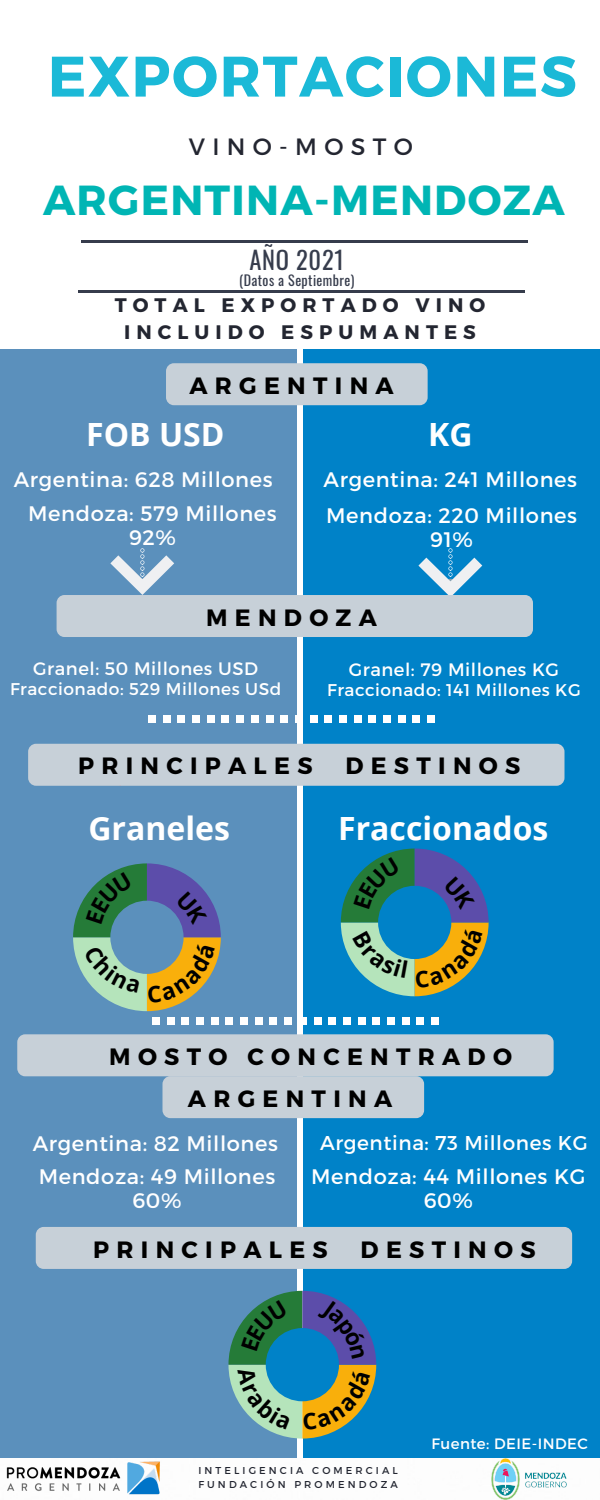
<style>
.page{position:relative;width:600px;height:1500px;background:#fff}
.page>*{position:absolute;margin:0;border:0;box-sizing:border-box;transform-origin:0 0}
.t1{font:700 57px "Montserrat";letter-spacing:.03em;color:#1bb9d7}
.t2{font:700 42px "Montserrat";letter-spacing:.03em;color:#00b5b4}
.t3{font:700 32px "Open Sans";color:#fff}
.t4{font:24.5px "Oswald";letter-spacing:.03em;color:#363c4c}
.t5{font:700 23.6px "Montserrat";letter-spacing:.31em;color:#000}
.t6{font:23.6px "Montserrat";letter-spacing:.31em;color:#232631}
.t7{font:21px "Montserrat";letter-spacing:.03em;color:#fff}
.t8{font:20px "Montserrat";letter-spacing:.03em;color:#fff}
.t9{font:700 19.6px/27px "Montserrat";letter-spacing:.31em;color:#232631;text-align:center}
.t10{font:18px "Montserrat";letter-spacing:.03em;color:#fff}
.t11{font:17px "Montserrat";letter-spacing:.03em;color:#fff}
.t12{font:15px "Montserrat";letter-spacing:.03em;color:#fff}
.t13{font:14px "Oswald";letter-spacing:.03em;color:#363c4c}
.t14{font:10px "Montserrat";letter-spacing:.31em;color:#232631}
</style>
<div class="page">
<div style="left:0;top:349px;width:296px;height:1151px;background:#5b90bc"></div>
<div style="left:304px;top:349px;width:296px;height:1151px;background:#0082c8"></div>
<hr style="left:78px;top:290px;width:447px;height:3px;background:#363c4c">
<hr style="left:81px;top:240px;width:447px;height:2px;background:#363c4c">
<div style="left:427px;top:715px;width:8px;height:7px;background:#fff"></div>
<div style="left:413px;top:715px;width:7px;height:7px;background:#fff"></div>
<div style="left:398px;top:715px;width:7px;height:7px;background:#fff"></div>
<div style="left:369px;top:715px;width:7px;height:7px;background:#fff"></div>
<div style="left:354px;top:715px;width:7px;height:7px;background:#fff"></div>
<div style="left:383px;top:715px;width:8px;height:7px;background:#fff"></div>
<div style="left:339px;top:715px;width:8px;height:7px;background:#fff"></div>
<div style="left:178px;top:715px;width:7px;height:7px;background:#fff"></div>
<div style="left:192px;top:715px;width:8px;height:7px;background:#fff"></div>
<div style="left:207px;top:715px;width:7px;height:7px;background:#fff"></div>
<div style="left:163px;top:715px;width:7px;height:7px;background:#fff"></div>
<div style="left:148px;top:715px;width:8px;height:7px;background:#fff"></div>
<div style="left:236px;top:715px;width:8px;height:7px;background:#fff"></div>
<div style="left:281px;top:715px;width:7px;height:7px;background:#fff"></div>
<div style="left:295px;top:715px;width:8px;height:7px;background:#fff"></div>
<div style="left:310px;top:715px;width:7px;height:7px;background:#fff"></div>
<div style="left:251px;top:715px;width:8px;height:7px;background:#fff"></div>
<div style="left:325px;top:715px;width:7px;height:7px;background:#fff"></div>
<div style="left:266px;top:715px;width:7px;height:7px;background:#fff"></div>
<div style="left:222px;top:715px;width:7px;height:7px;background:#fff"></div>
<div style="left:431px;top:1018px;width:8px;height:7px;background:#fff"></div>
<div style="left:417px;top:1018px;width:7px;height:7px;background:#fff"></div>
<div style="left:402px;top:1018px;width:7px;height:7px;background:#fff"></div>
<div style="left:373px;top:1018px;width:7px;height:7px;background:#fff"></div>
<div style="left:358px;top:1018px;width:7px;height:7px;background:#fff"></div>
<div style="left:387px;top:1018px;width:8px;height:7px;background:#fff"></div>
<div style="left:343px;top:1018px;width:8px;height:7px;background:#fff"></div>
<div style="left:182px;top:1018px;width:7px;height:7px;background:#fff"></div>
<div style="left:196px;top:1018px;width:8px;height:7px;background:#fff"></div>
<div style="left:211px;top:1018px;width:7px;height:7px;background:#fff"></div>
<div style="left:167px;top:1018px;width:7px;height:7px;background:#fff"></div>
<div style="left:152px;top:1018px;width:8px;height:7px;background:#fff"></div>
<div style="left:240px;top:1018px;width:8px;height:7px;background:#fff"></div>
<div style="left:284px;top:1018px;width:8px;height:7px;background:#fff"></div>
<div style="left:299px;top:1018px;width:8px;height:7px;background:#fff"></div>
<div style="left:314px;top:1018px;width:7px;height:7px;background:#fff"></div>
<div style="left:255px;top:1018px;width:7px;height:7px;background:#fff"></div>
<div style="left:329px;top:1018px;width:7px;height:7px;background:#fff"></div>
<div style="left:270px;top:1018px;width:7px;height:7px;background:#fff"></div>
<div style="left:226px;top:1018px;width:7px;height:7px;background:#fff"></div>
<div style="left:0;top:1458px;width:600px;height:42px;background:#fdfdfd"></div>
<img style="left:5px;top:1458px;width:158px;height:40px">
<div style="left:36px;top:1227px;width:536px;height:42px;background:#c7d0d8;border-radius:8px"></div>
<svg style="left:418px;top:548px;width:64px;height:47px"></svg>
<svg style="left:110px;top:548px;width:64px;height:47px"></svg>
<div style="left:28px;top:744px;width:537px;height:42px;background:#c7d0d8;border-radius:8px"></div>
<div style="left:17px;top:1034px;width:537px;height:42px;background:#c7d0d8;border-radius:8px"></div>
<div style="left:162px;top:1076px;width:262px;height:42px;background:#c7d0d8;border-radius:8px"></div>
<div style="left:166px;top:363px;width:262px;height:42px;background:#c7d0d8;border-radius:8px"></div>
<div style="left:57px;top:595px;width:476px;height:42px;background:#c7d0d8;border-radius:8px"></div>
<img style="left:492px;top:1459px;width:75px;height:40px">
<svg style="left:341px;top:849px;width:148px;height:147px"></svg>
<svg style="left:73px;top:863px;width:148px;height:148px"></svg>
<svg style="left:229px;top:1291px;width:147px;height:148px"></svg>
<p class="t1" style="left:48px;top:39px;width:530px">EXPORTACIONES</p>
<p class="t6" style="left:189px;top:131px;width:225px">VINO-MOSTO</p>
<p class="t2" style="left:43px;top:173px;width:523px">ARGENTINA-MENDOZA</p>
<p class="t4" style="left:249px;top:241px;width:96px">AÑO 2021</p>
<p class="t9" style="left:115px;top:290px;width:372px">TOTAL EXPORTADO VINO<br>INCLUIDO ESPUMANTES</p>
<p class="t13" style="left:239px;top:269px;width:117px">(Datos a Septiembre)</p>
<p class="t5" style="left:189px;top:370px;width:206px">ARGENTINA</p>
<p class="t3" style="left:86px;top:411px;width:140px">FOB USD</p>
<p class="t3" style="left:428px;top:411px;width:46px">KG</p>
<p class="t7" style="left:14px;top:466px;width:260px">Argentina: 628 Millones</p>
<p class="t7" style="left:324px;top:466px;width:255px">Argentina: 241 Millones</p>
<p class="t7" style="left:28px;top:500px;width:250px">Mendoza: 579 Millones</p>
<p class="t7" style="left:129px;top:524px;width:48px">92%</p>
<p class="t7" style="left:326px;top:502px;width:252px">Mendoza: 220 Millones</p>
<p class="t7" style="left:430px;top:526px;width:44px">91%</p>
<p class="t5" style="left:206px;top:602px;width:172px">MENDOZA</p>
<p class="t10" style="left:33px;top:657px;width:226px">Granel: 50 Millones USD</p>
<p class="t11" style="left:10px;top:678px;width:273px">Fraccionado: 529 Millones USd</p>
<p class="t10" style="left:349px;top:658px;width:212px">Granel: 79 Millones KG</p>
<p class="t11" style="left:327px;top:679px;width:255px">Fraccionado: 141 Millones KG</p>
<p class="t5" style="left:78px;top:750px;width:236px">PRINCIPALES</p>
<p class="t5" style="left:345px;top:750px;width:176px">DESTINOS</p>
<p class="t3" style="left:88px;top:806px;width:143px">Graneles</p>
<p class="t3" style="left:338px;top:806px;width:212px">Fraccionados</p>
<p class="t5" style="left:109px;top:1041px;width:404px">MOSTO CONCENTRADO</p>
<p class="t5" style="left:188px;top:1083px;width:206px">ARGENTINA</p>
<p class="t7" style="left:33px;top:1130px;width:247px">Argentina: 82 Millones</p>
<p class="t7" style="left:39px;top:1163px;width:238px">Mendoza: 49 Millones</p>
<p class="t7" style="left:132px;top:1187px;width:51px">60%</p>
<p class="t8" style="left:320px;top:1130px;width:269px">Argentina: 73 Millones KG</p>
<p class="t7" style="left:311px;top:1163px;width:276px">Mendoza: 44 Millones KG</p>
<p class="t7" style="left:424px;top:1187px;width:51px">60%</p>
<p class="t5" style="left:93px;top:1234px;width:236px">PRINCIPALES</p>
<p class="t5" style="left:361px;top:1234px;width:176px">DESTINOS</p>
<p class="t14" style="left:198px;top:1464px;width:201px">INTELIGENCIA COMERCIAL</p>
<p class="t14" style="left:198px;top:1478px;width:201px">FUNDACIÓN PROMENDOZA</p>
<p class="t12" style="left:431px;top:1434px;width:158px">Fuente: DEIE-INDEC</p>
</div>
